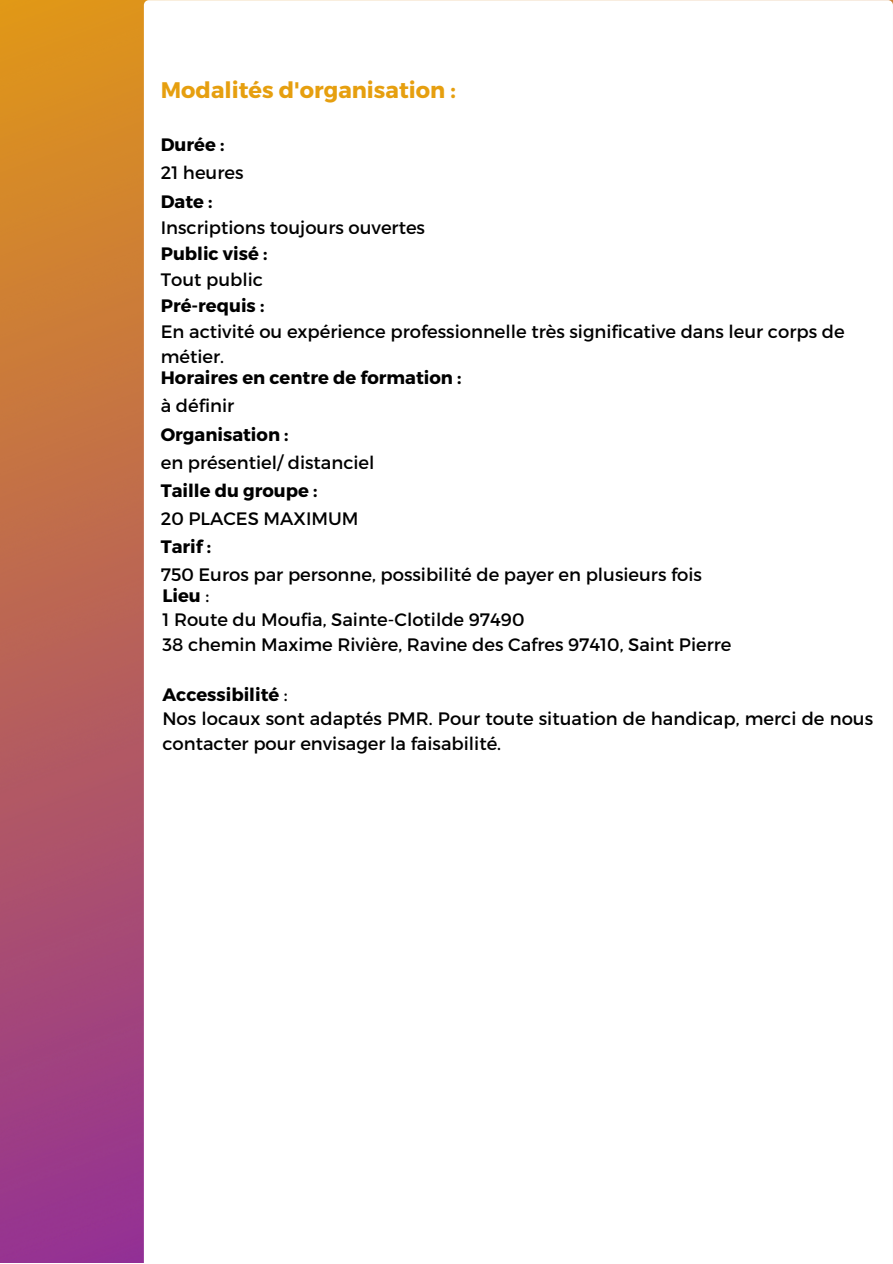
<style>
.page{position:relative;width:893px;height:1264px;background:#fff}
.page>*{position:absolute;margin:0;border:0;box-sizing:border-box;transform-origin:0 0}
.t1{font:700 22.5px "Montserrat";color:#e69f0f}
.t2{font:18px/24.8px "Montserrat";color:#000}
.t3{font:700 18px "Montserrat";color:#000}
.s1{font-weight:700}
</style>
<div class="page">
<img style="left:0;top:0;width:144px;height:1262px">
<p class="t1" style="left:161px;top:76px;width:296px">Modalités d'organisation :</p>
<p class="t3" style="left:161px;top:133px;width:65px">Durée :</p>
<p class="t2" style="left:161px;top:159px;width:84px">21 heures</p>
<p class="t3" style="left:161px;top:190px;width:53px">Date :</p>
<p class="t2" style="left:161px;top:214px;width:266px">Inscriptions toujours ouvertes</p>
<p class="t3" style="left:161px;top:242px;width:108px">Public visé :</p>
<p class="t2" style="left:161px;top:266px;width:104px">Tout public</p>
<p class="t3" style="left:161px;top:293px;width:105px">Pré-requis :</p>
<p class="t2" style="left:161px;top:317px;width:685px;line-height:25.8px">En activité ou expérience professionnelle très significative dans leur corps de métier.</p>
<p class="t3" style="left:161px;top:366px;width:302px">Horaires en centre de formation :</p>
<p class="t2" style="left:161px;top:393px;width:75px">à définir</p>
<p class="t3" style="left:161px;top:422px;width:129px">Organisation :</p>
<p class="t2" style="left:161px;top:449px;width:215px">en présentiel/ distanciel</p>
<p class="t3" style="left:161px;top:478px;width:158px">Taille du groupe :</p>
<p class="t2" style="left:161px;top:505px;width:199px">20 PLACES MAXIMUM</p>
<p class="t3" style="left:161px;top:535px;width:52px">Tarif :</p>
<p class="t2" style="left:161px;top:561px;width:542px">750 Euros par personne, possibilité de payer en plusieurs fois</p>
<p class="t2" style="left:162px;top:582px;width:570px"><span class="s1">Lieu</span> :<br>1 Route du Moufia, Sainte-Clotilde 97490<br>38 chemin Maxime Rivière, Ravine des Cafres 97410, Saint Pierre</p>
<p class="t2" style="left:162px;top:681px;width:712px"><span class="s1">Accessibilité</span> :<br>Nos locaux sont adaptés PMR. Pour toute situation de handicap, merci de nous contacter pour envisager la faisabilité.</p>
</div>
